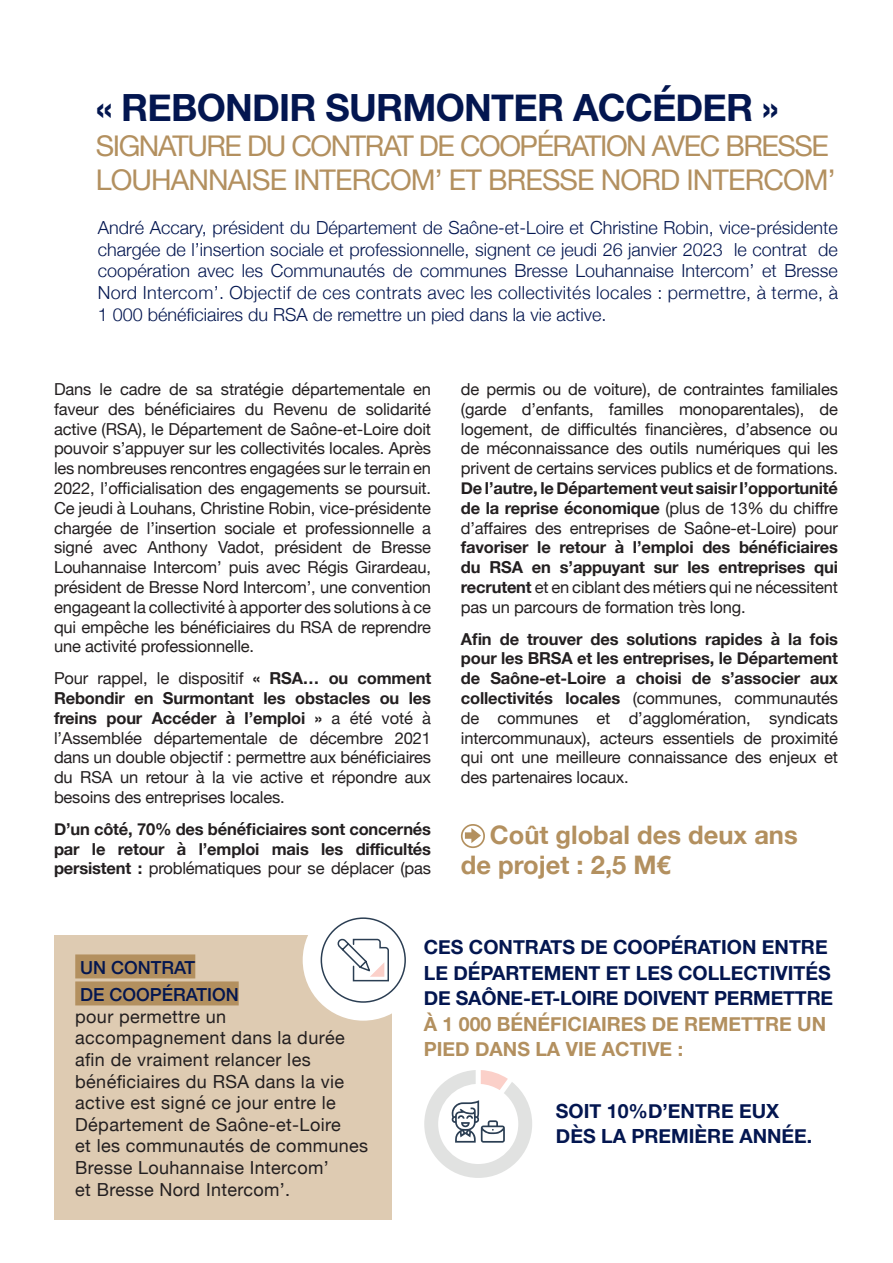
<style>
.page{position:relative;width:893px;height:1263px;background:#fff}
.page>*{position:absolute;margin:0;border:0;box-sizing:border-box;transform-origin:0 0}
.t1{font:700 37.5px "Helvetica Neue";letter-spacing:-.02em;color:#031650}
.t2{font:28.5px/34.5px "Helvetica Neue";letter-spacing:-.05em;color:#b3905f}
.t3{font:700 25.5px/30.6px "Helvetica Neue";color:#b3905f}
.t4{font:700 19.5px/25.5px "Helvetica Neue";color:#031650}
.t5{font:700 19.5px/25.5px "Helvetica Neue";color:#b3905f}
.t6{font:300 18px/21.6px "Helvetica Neue";color:#031650;text-align:justify}
.t7{font:18px/21.6px "Helvetica Neue";letter-spacing:.02em;color:#231f20}
.t8{font:500 18px/27px "Helvetica Neue";color:#031650}
.t9{font:16.5px/19.8px "Helvetica Neue";letter-spacing:-.01em;color:#231f20;text-align:justify}
.t10{font:700 16.5px/19.8px "Helvetica Neue";letter-spacing:-.01em;color:#231f20;text-align:justify}
.s1{font-weight:700}
.s2{font-weight:400}
</style>
<div class="page">
<svg style="left:461px;top:824px;width:24px;height:24px"></svg>
<div style="left:54px;top:935px;width:337px;height:285px;background:#decbb2"></div>
<div style="left:75px;top:954px;width:120px;height:24px;background:#b3905f"></div>
<div style="left:75px;top:981px;width:164px;height:24px;background:#b3905f"></div>
<div style="left:303px;top:899px;width:121px;height:122px;background:#fff;border-radius:50%"></div>
<div style="left:321px;top:917px;width:85px;height:86px;border:2px solid #2b3e53;border-radius:50%"></div>
<svg style="left:337px;top:938px;width:52px;height:44px"></svg>
<svg style="left:424px;top:1070px;width:108px;height:108px"></svg>
<h1 class="t1" style="left:96px;top:78px;width:685px">« REBONDIR SURMONTER ACCÉDER »</h1>
<h2 class="t2" style="left:96px;top:130px;width:742px">SIGNATURE DU CONTRAT DE COOPÉRATION AVEC BRESSE<br>LOUHANNAISE INTERCOM’ ET BRESSE NORD INTERCOM’</h2>
<p class="t6" style="left:98px;top:216px;width:742px">André Accary, président du Département de Saône-et-Loire et Christine Robin, vice-présidente chargée de l’insertion sociale et professionnelle, signent ce jeudi 26 janvier 2023 le contrat de coopération avec les Communautés de communes Bresse Louhannaise Intercom’ et Bresse Nord Intercom’. Objectif de ces contrats avec les collectivités locales : permettre, à terme, à 1 000 bénéficiaires du RSA de remettre un pied dans la vie active.</p>
<p class="t9" style="left:54px;top:380px;width:379px">Dans le cadre de sa stratégie départementale en faveur des bénéficiaires du Revenu de solidarité active (RSA), le Département de Saône-et-Loire doit pouvoir s’appuyer sur les collectivités locales. Après les nombreuses rencontres engagées sur le terrain en 2022, l’officialisation des engagements se poursuit.<br>Ce jeudi à Louhans, Christine Robin, vice-présidente chargée de l’insertion sociale et professionnelle a signé avec Anthony Vadot, président de Bresse Louhannaise Intercom’ puis avec Régis Girardeau, président de Bresse Nord Intercom’, une convention engageant la collectivité à apporter des solutions à ce qui empêche les bénéficiaires du RSA de reprendre une activité professionnelle.</p>
<p class="t9" style="left:54px;top:669px;width:379px">Pour rappel, le dispositif <span class="s1">« RSA… ou comment Rebondir en Surmontant les obstacles ou les freins pour Accéder à l’emploi »</span> a été voté à l’Assemblée départementale de décembre 2021 dans un double objectif : permettre aux bénéficiaires du RSA un retour à la vie active et répondre aux besoins des entreprises locales.</p>
<p class="t10" style="left:54px;top:819px;width:379px">D’un côté, 70% des bénéficiaires sont concernés par le retour à l’emploi mais les difficultés persistent : <span class="s2">problématiques pour se déplacer (pas</span></p>
<p class="t9" style="left:461px;top:380px;width:379px">de permis ou de voiture), de contraintes familiales (garde d’enfants, familles monoparentales), de logement, de difficultés financières, d’absence ou de méconnaissance des outils numériques qui les privent de certains services publics et de formations.</p>
<p class="t10" style="left:461px;top:479px;width:379px">De l’autre, le Département veut saisir l’opportunité de la reprise économique <span class="s2">(plus de 13% du chiffre d’affaires des entreprises de Saône-et-Loire) pour</span></p>
<p class="t10" style="left:461px;top:538px;width:379px">favoriser le retour à l’emploi des bénéficiaires du RSA en s’appuyant sur les entreprises qui recrutent <span class="s2">et en ciblant des métiers qui ne nécessitent pas un parcours de formation très long.</span></p>
<p class="t9" style="left:461px;top:630px;width:379px"><span class="s1">Afin de trouver des solutions rapides à la fois pour les BRSA et les entreprises, le Département de Saône-et-Loire a choisi de s’associer aux collectivités locales</span> (communes, communautés de communes et d’agglomération, syndicats intercommunaux), acteurs essentiels de proximité qui ont une meilleure connaissance des enjeux et des partenaires locaux.</p>
<h3 class="t3" style="left:461px;top:820px;width:338px;text-indent:29px">Coût global des deux ans de projet : 2,5 M€</h3>
<p class="t8" style="left:80px;top:953px;width:160px">UN CONTRAT<br>DE COOPÉRATION</p>
<p class="t7" style="left:75px;top:1007px;width:294px">pour permettre un accompagnement dans la durée afin de vraiment relancer les bénéficiaires du RSA dans la vie active est signé ce jour entre le<br>Département de Saône-et-Loire<br>et les communautés de communes<br>Bresse Louhannaise Intercom’<br>et Bresse Nord Intercom’.</p>
<p class="t4" style="left:424px;top:935px;width:411px">CES CONTRATS DE COOPÉRATION ENTRE<br>LE DÉPARTEMENT ET LES COLLECTIVITÉS<br>DE SAÔNE-ET-LOIRE DOIVENT PERMETTRE</p>
<p class="t5" style="left:424px;top:1012px;width:404px">À 1 000 BÉNÉFICIAIRES DE REMETTRE UN<br>PIED DANS LA VIE ACTIVE :</p>
<p class="t4" style="left:556px;top:1099px;width:258px">SOIT 10%D’ENTRE EUX<br>DÈS LA PREMIÈRE ANNÉE.</p>
</div>
